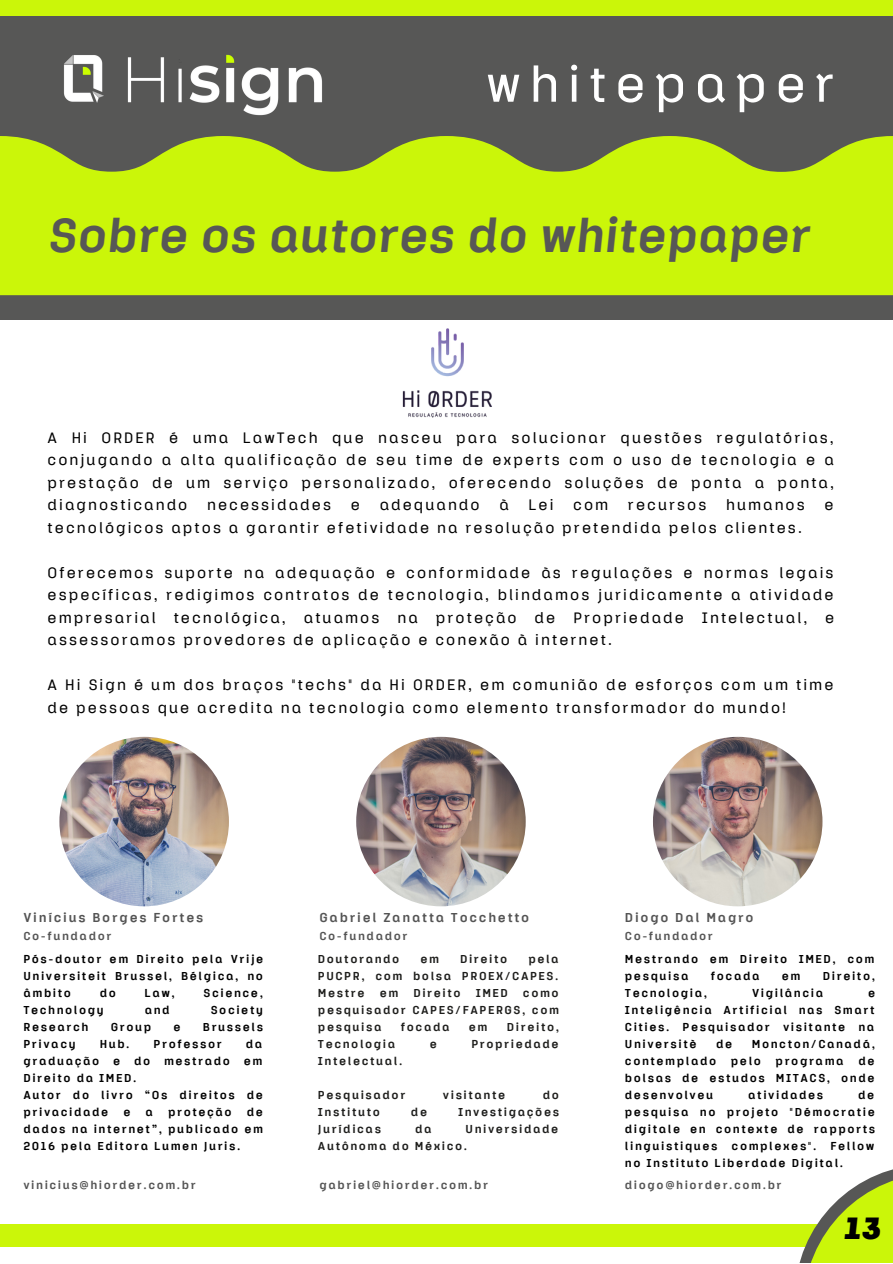
<style>
.page{position:relative;width:893px;height:1264px;background:#fff}
.page>*{position:absolute;margin:0;border:0;box-sizing:border-box;transform-origin:0 0}
.t1{font:500 52.35px "Klamp 105";letter-spacing:.165em;color:#fff}
.t2{font:italic 700 49.8px "Klamp 105";color:#575756}
.t3{font:italic 900 32.25px "Klamp 105";color:#000}
.t4{font:500 15.75px/22.5px "Klamp 105";letter-spacing:.13em;color:#000;text-align:justify}
.t5{font:700 13.5px "Klamp 105";letter-spacing:.13em;color:#545454}
.t6{font:700 12px/17px "Klamp 105";letter-spacing:.13em;color:#000;text-align:justify}
.t7{font:700 12px/17px "Klamp 105";letter-spacing:.13em;color:#1d1d1b;text-align:justify}
.t8{font:700 12px "Klamp 105";letter-spacing:.13em;color:#545454}
</style>
<div class="page">
<div style="left:0;top:0;width:892px;height:1262px;background:#575756"></div>
<div style="left:0;top:320px;width:892px;height:942px;background:#fff"></div>
<img style="left:64px;top:54px;width:258px;height:62px">
<div style="left:0;top:1224px;width:892px;height:23px;background:#cbf609"></div>
<div style="left:0;top:0;width:892px;height:15px;background:#cbf609"></div>
<img style="left:59px;top:736px;width:170px;height:170px;border-radius:50%">
<img style="left:356px;top:736px;width:169px;height:170px;border-radius:50%">
<img style="left:653px;top:736px;width:169px;height:170px;border-radius:50%">
<img style="left:402px;top:328px;width:90px;height:90px">
<svg style="left:0;top:136px;width:892px;height:159px;fill:#cbf609"></svg>
<svg style="left:800px;top:1169px;width:92px;height:93px"></svg>
<h1 class="t1" style="left:486px;top:62px;width:350px">whitepaper</h1>
<h2 class="t2" style="left:48px;top:214px;width:763px">Sobre os autores do whitepaper</h2>
<p class="t4" style="left:48px;top:427px;width:787px">A Hi ORDER é uma LawTech que nasceu para solucionar questões regulatórias, conjugando a alta qualificação de seu time de experts com o uso de tecnologia e a prestação de um serviço personalizado, oferecendo soluções de ponta a ponta, diagnosticando</p>
<p class="t4" style="left:207px;top:495px;width:125px">necessidades</p>
<p class="t4" style="left:351px;top:495px;width:11px">e</p>
<p class="t4" style="left:379px;top:495px;width:101px">adequando</p>
<p class="t4" style="left:499px;top:495px;width:11px">à</p>
<p class="t4" style="left:528px;top:495px;width:26px">Lei</p>
<p class="t4" style="left:573px;top:495px;width:36px">com</p>
<p class="t4" style="left:628px;top:495px;width:80px">recursos</p>
<p class="t4" style="left:726px;top:495px;width:80px">humanos</p>
<p class="t4" style="left:824px;top:495px;width:11px">e</p>
<p class="t4" style="left:48px;top:517px;width:755px">tecnológicos aptos a garantir efetividade na resolução pretendida pelos clientes.</p>
<p class="t4" style="left:48px;top:562px;width:788px">Oferecemos suporte na adequação e conformidade às regulações e normas legais específicas, redigimos contratos de tecnologia, blindamos juridicamente a atividade empresarial tecnológica, atuamos na proteção de Propriedade Intelectual, e assessoramos provedores de aplicação e conexão à internet.</p>
<p class="t4" style="left:48px;top:675px;width:787px">A Hi Sign é um dos braços "techs" da Hi ORDER, em comunião de esforços com um time de pessoas que acredita na tecnologia como elemento transformador do mundo!</p>
<p class="t5" style="left:23px;top:911px;width:181px">Vinícius Borges Fortes</p>
<p class="t8" style="left:23px;top:930px;width:89px">Co-fundador</p>
<p class="t6" style="left:23px;top:951px;width:241px">Pós-doutor em Direito pela Vrije Universiteit Brussel, Bélgica, no âmbito</p>
<p class="t6" style="left:100px;top:985px;width:18px">do</p>
<p class="t6" style="left:144px;top:985px;width:32px">Law,</p>
<p class="t6" style="left:203px;top:985px;width:61px">Science,</p>
<p class="t6" style="left:23px;top:1002px;width:82px">Technology</p>
<p class="t6" style="left:145px;top:1002px;width:26px">and</p>
<p class="t6" style="left:211px;top:1002px;width:54px">Society</p>
<p class="t6" style="left:23px;top:1019px;width:66px">Research</p>
<p class="t6" style="left:111px;top:1019px;width:42px">Group</p>
<p class="t6" style="left:173px;top:1019px;width:9px">e</p>
<p class="t6" style="left:203px;top:1019px;width:62px">Brussels</p>
<p class="t6" style="left:23px;top:1036px;width:54px">Privacy</p>
<p class="t6" style="left:100px;top:1036px;width:31px">Hub.</p>
<p class="t6" style="left:153px;top:1036px;width:70px">Professor</p>
<p class="t6" style="left:23px;top:1036px;width:241px;text-align:left;text-indent:222px">da graduação e do mestrado em<br>Direito da IMED.<br>Autor do livro “Os direitos de privacidade</p>
<p class="t6" style="left:123px;top:1104px;width:9px">e</p>
<p class="t6" style="left:146px;top:1104px;width:9px">a</p>
<p class="t6" style="left:168px;top:1104px;width:65px">proteção</p>
<p class="t6" style="left:23px;top:1104px;width:241px;text-indent:223px">de dados na internet”, publicado em 2016 pela Editora Lumen Juris.</p>
<p class="t5" style="left:319px;top:911px;width:211px">Gabriel Zanatta Tocchetto</p>
<p class="t8" style="left:319px;top:930px;width:89px">Co-fundador</p>
<p class="t7" style="left:318px;top:951px;width:83px">Doutorando</p>
<p class="t7" style="left:420px;top:951px;width:20px">em</p>
<p class="t7" style="left:460px;top:951px;width:49px">Direito</p>
<p class="t7" style="left:318px;top:951px;width:242px;text-indent:210px">pela PUCPR, com bolsa PROEX/CAPES.<br>Mestre</p>
<p class="t7" style="left:379px;top:985px;width:20px">em</p>
<p class="t7" style="left:413px;top:985px;width:49px">Direito</p>
<p class="t7" style="left:475px;top:985px;width:34px">IMED</p>
<p class="t7" style="left:318px;top:985px;width:242px;text-indent:205px">como pesquisador CAPES/FAPERGS, com pesquisa</p>
<p class="t7" style="left:401px;top:1019px;width:50px">focada</p>
<p class="t7" style="left:469px;top:1019px;width:20px">em</p>
<p class="t7" style="left:507px;top:1019px;width:54px">Direito,</p>
<p class="t7" style="left:318px;top:1036px;width:79px">Tecnologia</p>
<p class="t7" style="left:430px;top:1036px;width:9px">e</p>
<p class="t7" style="left:471px;top:1036px;width:89px">Propriedade</p>
<p class="t7" style="left:318px;top:1053px;width:86px">Intelectual.</p>
<p class="t7" style="left:318px;top:1087px;width:89px">Pesquisador</p>
<p class="t7" style="left:443px;top:1087px;width:64px">visitante</p>
<p class="t7" style="left:543px;top:1087px;width:18px">do</p>
<p class="t7" style="left:318px;top:1104px;width:63px">Instituto</p>
<p class="t7" style="left:411px;top:1104px;width:18px">de</p>
<p class="t7" style="left:458px;top:1104px;width:102px">Investigações</p>
<p class="t7" style="left:318px;top:1121px;width:65px">Jurídicas</p>
<p class="t7" style="left:415px;top:1121px;width:18px">da</p>
<p class="t7" style="left:318px;top:1121px;width:242px;text-indent:148px">Universidade<br>Autônoma do México.</p>
<p class="t5" style="left:625px;top:911px;width:130px">Diogo Dal Magro</p>
<p class="t8" style="left:625px;top:930px;width:89px">Co-fundador</p>
<p class="t6" style="left:625px;top:951px;width:251px">Mestrando em Direito IMED, com pesquisa</p>
<p class="t6" style="left:710px;top:968px;width:50px">focada</p>
<p class="t6" style="left:781px;top:968px;width:20px">em</p>
<p class="t6" style="left:822px;top:968px;width:54px">Direito,</p>
<p class="t6" style="left:625px;top:985px;width:84px">Tecnologia,</p>
<p class="t6" style="left:752px;top:985px;width:72px">Vigilância</p>
<p class="t6" style="left:625px;top:985px;width:252px;text-indent:243px">e Inteligência Artificial nas Smart Cities. Pesquisador visitante na Universitè</p>
<p class="t6" style="left:625px;top:1036px;width:251px;text-indent:127px">Moncton/Canadá, contemplado pelo programa de bolsas de estudos MITACS, onde desenvolveu</p>
<p class="t6" style="left:716px;top:1036px;width:18px">de</p>
<p class="t6" style="left:748px;top:1087px;width:76px">atividades</p>
<p class="t6" style="left:625px;top:1087px;width:252px;text-indent:233px">de pesquisa no projeto "Démocratie digitale en contexte de rapports linguistiques complexes". Fellow no Instituto Liberdade Digital.</p>
<p class="t8" style="left:23px;top:1179px;width:174px">vinicius@hiorder.com.br</p>
<p class="t8" style="left:319px;top:1179px;width:170px">gabriel@hiorder.com.br</p>
<p class="t8" style="left:625px;top:1179px;width:158px">diogo@hiorder.com.br</p>
<h3 class="t3" style="left:843px;top:1214px;width:39px">13</h3>
</div>
